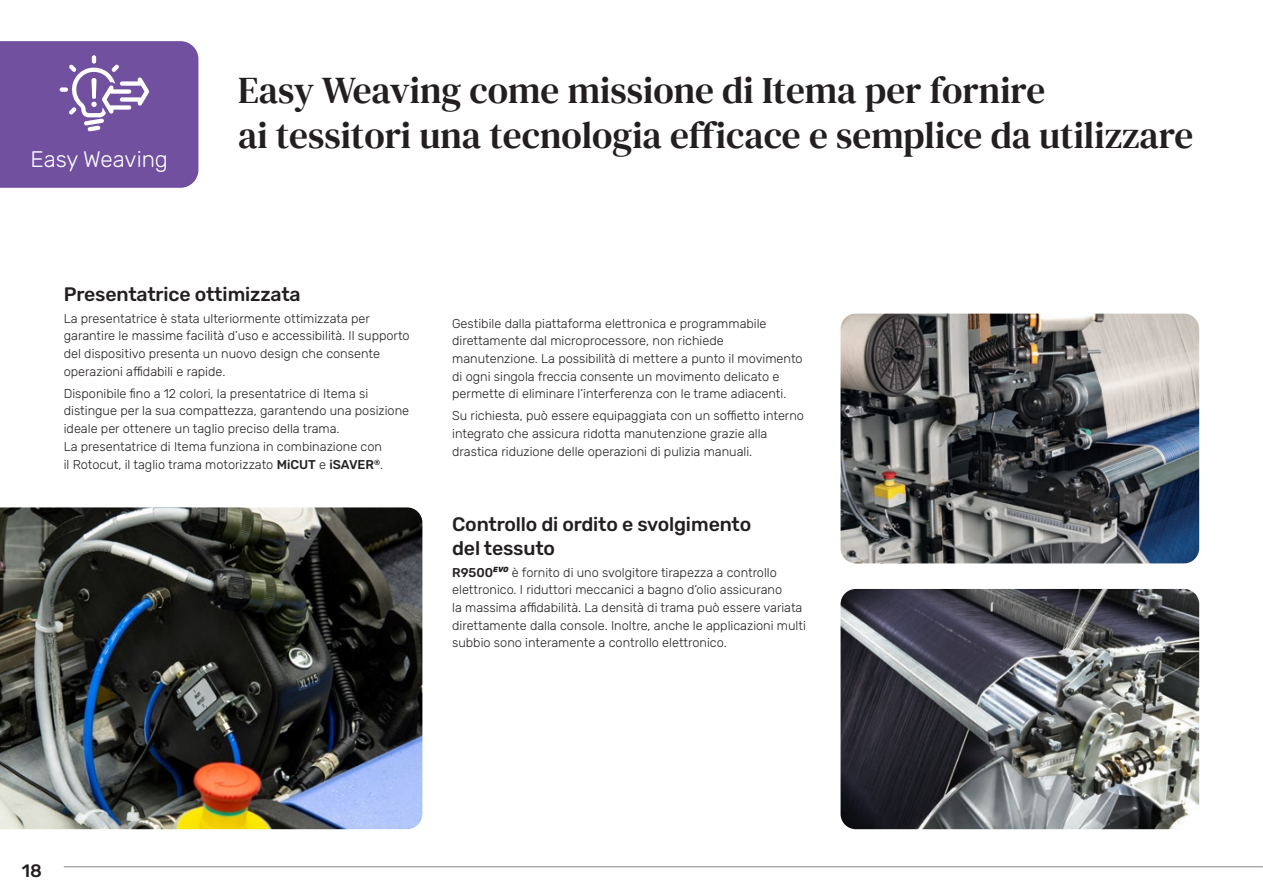
<style>
.page{position:relative;width:1263px;height:893px;background:#fff}
.page>*{position:absolute;margin:0;border:0;box-sizing:border-box;transform-origin:0 0}
.t1{font:37.5px/45px "DM Serif Text";color:#231f20}
.t2{font:300 22.5px "Rubik";color:#fff}
.t3{font:500 19.5px/24px "Rubik";letter-spacing:-.01em;color:#231f20}
.t4{font:500 18px "Rubik";color:#231f20}
.t5{font:300 12.75px/17.7px "Rubik";color:#231f20}
.s1{font-weight:500}
</style>
<div class="page">
<hr style="left:64px;top:866px;width:1199px;height:1px;background:#808285">
<img style="left:0;top:507px;width:422px;height:322px">
<img style="left:840px;top:314px;width:359px;height:249px">
<img style="left:840px;top:589px;width:359px;height:240px">
<svg style="left:0;top:41px;width:198px;height:147px"></svg>
<h2 class="t2" style="left:30px;top:146px;width:139px">Easy Weaving</h2>
<h1 class="t1" style="left:238px;top:68px;width:957px">Easy Weaving come missione di Itema per fornire<br>ai tessitori una tecnologia efficace e semplice da utilizzare</h1>
<h3 class="t3" style="left:64px;top:282px;width:238px">Presentatrice ottimizzata</h3>
<p class="t5" style="left:64px;top:310px;width:347px">La presentatrice è stata ulteriormente ottimizzata per garantire le massime facilità d’uso e accessibilità. Il supporto del dispositivo presenta un nuovo design che consente operazioni affidabili e rapide.</p>
<p class="t5" style="left:64px;top:385px;width:347px">Disponibile fino a 12 colori, la presentatrice di Itema si distingue per la sua compattezza, garantendo una posizione ideale per ottenere un taglio preciso della trama.<br>La presentatrice di Itema funziona in combinazione con<br>il Rotocut, il taglio trama motorizzato <span class="s1">MiCUT</span> e <span class="s1">iSAVER</span><sup>®</sup>.</p>
<p class="t5" style="left:452px;top:315px;width:352px">Gestibile dalla piattaforma elettronica e programmabile direttamente dal microprocessore, non richiede manutenzione. La possibilità di mettere a punto il movimento di ogni singola freccia consente un movimento delicato e permette di eliminare l’interferenza con le trame adiacenti.</p>
<p class="t5" style="left:452px;top:407px;width:353px">Su richiesta, può essere equipaggiata con un soffietto interno integrato che assicura ridotta manutenzione grazie alla drastica riduzione delle operazioni di pulizia manuali.</p>
<h3 class="t3" style="left:452px;top:512px;width:301px">Controllo di ordito e svolgimento del tessuto</h3>
<p class="t5" style="left:452px;top:564px;width:355px"><span class="s1">R9500</span><sup>EVO</sup> è fornito di uno svolgitore tirapezza a controllo elettronico. I riduttori meccanici a bagno d’olio assicurano<br>la massima affidabilità. La densità di trama può essere variata direttamente dalla console. Inoltre, anche le applicazioni multi subbio sono interamente a controllo elettronico.</p>
<h3 class="t4" style="left:22px;top:861px;width:22px">18</h3>
</div>
